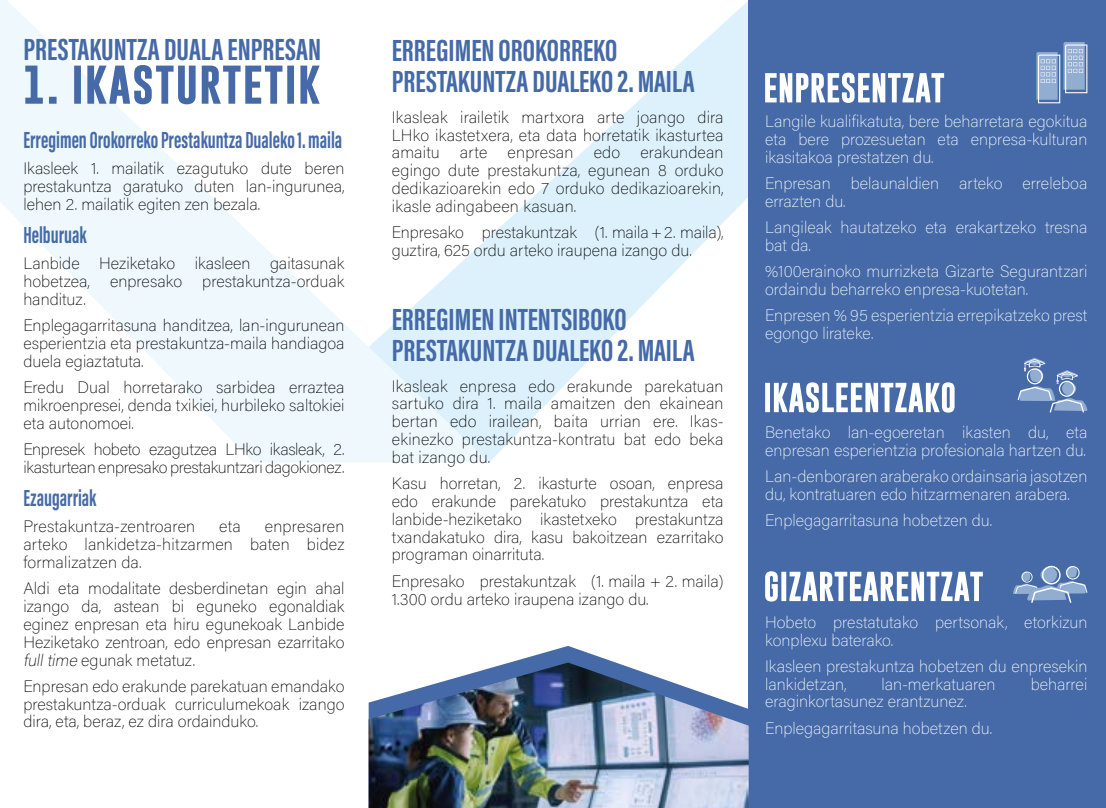
<style>
.page{position:relative;width:1106px;height:808px;background:#fff}
.page>*{position:absolute;margin:0;border:0;box-sizing:border-box;transform-origin:0 0}
.t1{font:31.5px/31.5px "Acumin Variable Concept";color:#456aa7}
.t2{font:24px "Acumin Variable Concept";color:#456aa7;scale:.86 1}
.t3{font:16.5px/17.9px "Acumin Variable Concept";color:#000;text-align:justify}
.t4{font:16.5px/17.9px "Acumin Variable Concept";color:#fff}
.t5{font:16.5px/17.9px "Acumin Variable Concept";letter-spacing:-.02em;color:#000}
.s1{font-style:italic}
</style>
<div class="page">
<svg style="left:0;top:0;width:368px;height:462px"></svg>
<svg style="left:368px;top:1px;width:380px;height:461px"></svg>
<div style="left:748px;top:0;width:358px;height:808px;background:#456aa7"></div>
<svg style="left:512px;top:646px;width:102px;height:16px"></svg>
<svg style="left:1013px;top:566px;width:74px;height:37px"></svg>
<svg style="left:1017px;top:358px;width:70px;height:55px"></svg>
<svg style="left:1036px;top:42px;width:51px;height:61px"></svg>
<svg style="left:25px;top:65px;width:295px;height:39px"></svg>
<img style="left:368px;top:662px;width:380px;height:146px">
<svg style="left:765px;top:73px;width:179px;height:30px"></svg>
<svg style="left:765px;top:382px;width:189px;height:31px"></svg>
<svg style="left:765px;top:571px;width:217px;height:30px"></svg>
<h1 class="t1" style="left:23px;top:32px;width:299px">PRESTAKUNTZA DUALA ENPRESAN</h1>
<h2 class="t2" style="left:23px;top:123px;width:372px">Erregimen Orokorreko Prestakuntza Dualeko 1. maila</h2>
<p class="t3" style="left:23px;top:159px;width:323px">Ikasleek 1. mailatik ezagutuko dute beren prestakuntza garatuko duten lan-ingurunea, lehen 2. mailatik egiten zen bezala.</p>
<h2 class="t2" style="left:23px;top:218px;width:75px">Helburuak</h2>
<p class="t3" style="left:23px;top:254px;width:323px">Lanbide Heziketako ikasleen gaitasunak hobetzea, enpresako prestakuntza-orduak handituz.</p>
<p class="t3" style="left:23px;top:316px;width:323px">Enplegagarritasuna handitzea, lan-ingurunean esperientzia eta prestakuntza-maila handiagoa duela egiaztatuta.</p>
<p class="t3" style="left:23px;top:378px;width:323px">Eredu Dual horretarako sarbidea erraztea mikroenpresei, denda txikiei, hurbileko saltokiei eta autonomoei.</p>
<p class="t5" style="left:23px;top:440px;width:323px">Enpresek hobeto ezagutzea LHko ikasleak, 2. ikasturtean enpresako prestakuntzari dagokionez.</p>
<h2 class="t2" style="left:23px;top:481px;width:86px">Ezaugarriak</h2>
<p class="t3" style="left:23px;top:517px;width:173px">Prestakuntza-zentroaren</p>
<p class="t3" style="left:219px;top:517px;width:23px">eta</p>
<p class="t3" style="left:23px;top:517px;width:323px;text-indent:241px">enpresaren arteko lankidetza-hitzarmen baten bidez formalizatzen da.</p>
<p class="t3" style="left:23px;top:579px;width:323px">Aldi eta modalitate desberdinetan egin ahal izango da, astean bi eguneko egonaldiak eginez enpresan eta hiru egunekoak Lanbide Heziketako zentroan, edo enpresan ezarritako <span class="s1">fulltime</span> egunak metatuz.</p>
<p class="t3" style="left:23px;top:676px;width:323px">Enpresan edo erakunde parekatuan emandako prestakuntza-orduak curriculumekoak izango dira, eta, beraz, ez dira ordainduko.</p>
<h1 class="t1" style="left:392px;top:33px;width:304px">ERREGIMEN OROKORREKO<br>PRESTAKUNTZA DUALEKO 2. MAILA</h1>
<p class="t3" style="left:392px;top:107px;width:333px">Ikasleak irailetik martxora arte joango dira LHko ikastetxera, eta data horretatik ikasturtea amaitu arte enpresan edo erakundean egingo dute prestakuntza, egunean 8 orduko dedikazioarekin edo 7 orduko dedikazioarekin, ikasle adingabeen kasuan.</p>
<p class="t3" style="left:392px;top:223px;width:333px">Enpresako prestakuntzak (1. maila+2. maila), guztira, 625 ordu arteko iraupena izango du.</p>
<h1 class="t1" style="left:392px;top:302px;width:304px">ERREGIMEN INTENTSIBOKO<br>PRESTAKUNTZA DUALEKO 2. MAILA</h1>
<p class="t3" style="left:392px;top:376px;width:333px">Ikasleak enpresa edo erakunde parekatuan sartuko dira 1. maila amaitzen den ekainean bertan edo irailean, baita urrian ere. Ikas&shy;ekinezko prestakuntza-kontratu bat edo beka bat izango du.</p>
<p class="t3" style="left:392px;top:474px;width:333px">Kasu horretan, 2. ikasturte osoan, enpresa edo erakunde parekatuko prestakuntza eta lanbide-heziketako ikastetxeko prestakuntza txandakatuko dira, kasu bakoitzean ezarritako programan oinarrituta.</p>
<p class="t3" style="left:392px;top:571px;width:333px">Enpresako prestakuntzak (1. maila + 2. maila)<br>1.300 ordu arteko iraupena izango du.</p>
<p class="t4" style="left:765px;top:112px;width:324px;text-align:justify">Langile kualifikatuta, bere beharretara egokitua eta bere prozesuetan eta enpresa-kulturan ikasitakoa prestatzen du.</p>
<p class="t4" style="left:765px;top:174px;width:324px">Enpresan belaunaldien arteko erreleboa errazten du.</p>
<p class="t4" style="left:765px;top:218px;width:324px">Langileak hautatzeko eta erakartzeko tresna bat da.</p>
<p class="t4" style="left:765px;top:262px;width:324px">%100erainoko murrizketa Gizarte Segurantzari ordaindu beharreko enpresa-kuotetan.</p>
<p class="t4" style="left:765px;top:306px;width:324px">Enpresen % 95 esperientzia errepikatzeko prest egongo lirateke.</p>
<p class="t4" style="left:765px;top:422px;width:324px">Benetako lan-egoeretan ikasten du, eta enpresan esperientzia profesionala hartzen du.</p>
<p class="t4" style="left:765px;top:467px;width:324px">Lan-denboraren araberako ordainsaria jasotzen du, kontratuaren edo hitzarmenaren arabera.</p>
<p class="t4" style="left:765px;top:511px;width:228px">Enplegagarritasuna hobetzen du.</p>
<p class="t4" style="left:765px;top:612px;width:324px">Hobeto prestatutako pertsonak, etorkizun konplexu baterako.</p>
<p class="t4" style="left:765px;top:656px;width:324px">Ikasleen prestakuntza hobetzen du enpresekin lankidetzan,</p>
<p class="t4" style="left:881px;top:674px;width:115px">lan-merkatuaren</p>
<p class="t4" style="left:1030px;top:674px;width:58px">beharrei</p>
<p class="t4" style="left:765px;top:688px;width:228px;line-height:26.2px">eraginkortasunez erantzunez.<br>Enplegagarritasuna hobetzen du.</p>
</div>
